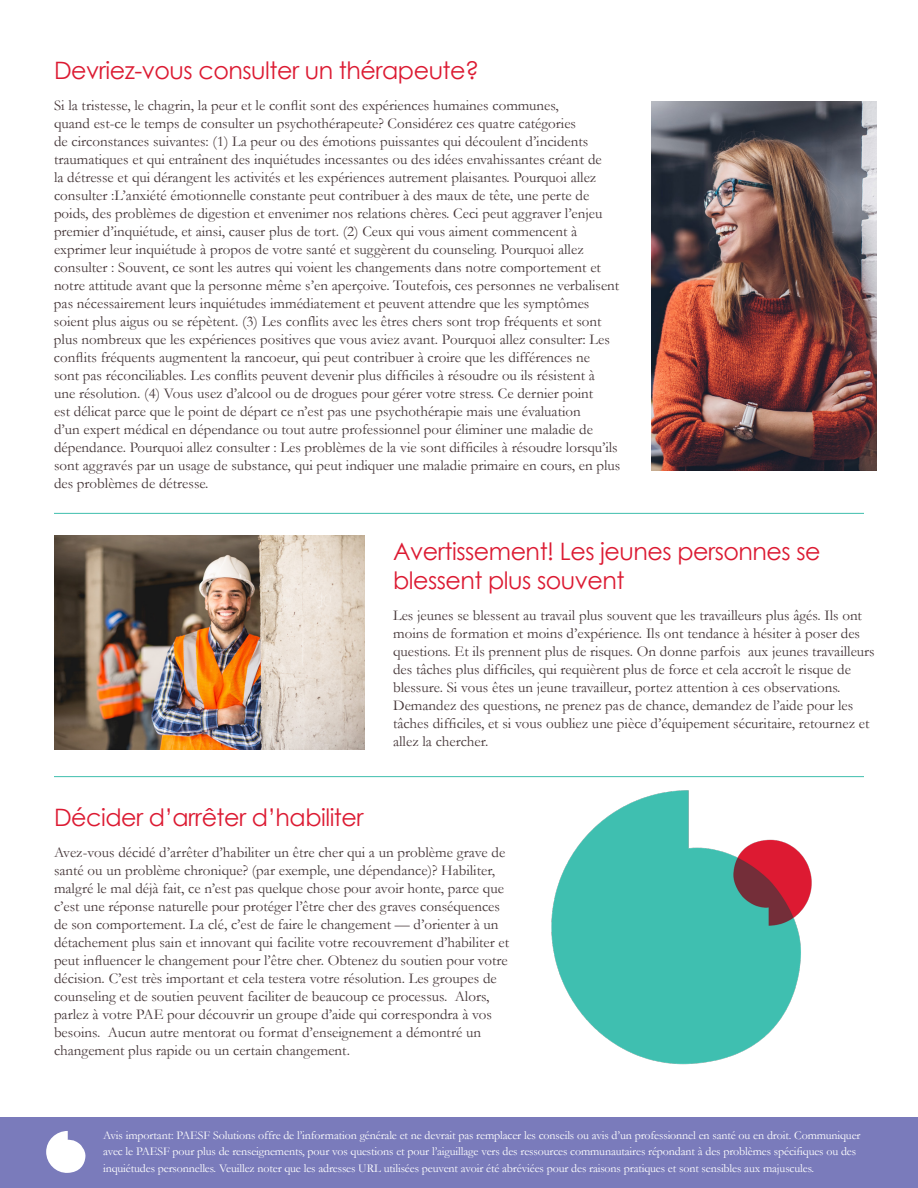
<style>
.page{position:relative;width:918px;height:1188px;background:#fff}
.page>*{position:absolute;margin:0;border:0;box-sizing:border-box;transform-origin:0 0}
.t1{font:24px/28.8px "Century Gothic";letter-spacing:-.02em;color:#dc1a32}
.t2{font:15px/18px "Garamond";color:#453638}
.t3{font:12px/16.5px "Garamond";letter-spacing:-.01em;color:#fff}
</style>
<div class="page">
<img style="left:651px;top:101px;width:226px;height:370px">
<hr style="left:54px;top:513px;width:810px;height:1px;background:#3fbfae">
<hr style="left:54px;top:776px;width:810px;height:1px;background:#3fbfae">
<div style="left:0;top:1118px;width:918px;height:70px;background:#7a7bbb"></div>
<svg style="left:46px;top:1131px;width:40px;height:42px"></svg>
<img style="left:529px;top:776px;width:302px;height:342px">
<img style="left:54px;top:535px;width:310px;height:214px">
<h1 class="t1" style="left:54px;top:55px;width:427px">Devriez-vous consulter un thérapeute?</h1>
<p class="t2" style="left:54px;top:96px;width:568px">Si la tristesse, le chagrin, la peur et le conflit sont des expériences humaines communes,<br>quand est-ce le temps de consulter un psychothérapeute? Considérez ces quatre catégories<br>de circonstances suivantes: (1) La peur ou des émotions puissantes qui découlent d’incidents traumatiques et qui entraînent des inquiétudes incessantes ou des idées envahissantes créant de<br>la détresse et qui dérangent les activités et les expériences autrement plaisantes. Pourquoi allez consulter :L’anxiété émotionnelle constante peut contribuer à des maux de tête, une perte de poids, des problèmes de digestion et envenimer nos relations chères. Ceci peut aggraver l’enjeu premier d’inquiétude, et ainsi, causer plus de tort. (2) Ceux qui vous aiment commencent à exprimer leur inquiétude à propos de votre santé et suggèrent du counseling. Pourquoi allez consulter : Souvent, ce sont les autres qui voient les changements dans notre comportement et notre attitude avant que la personne même s’en aperçoive. Toutefois, ces personnes ne verbalisent pas nécessairement leurs inquiétudes immédiatement et peuvent attendre que les symptômes soient plus aigus ou se répètent. (3) Les conflits avec les êtres chers sont trop fréquents et sont plus nombreux que les expériences positives que vous aviez avant. Pourquoi allez consulter: Les conflits fréquents augmentent la rancoeur, qui peut contribuer à croire que les différences ne<br>sont pas réconciliables. Les conflits peuvent devenir plus difficiles à résoudre ou ils résistent à<br>une résolution. (4) Vous usez d’alcool ou de drogues pour gérer votre stress. Ce dernier point<br>est délicat parce que le point de départ ce n’est pas une psychothérapie mais une évaluation<br>d’un expert médical en dépendance ou tout autre professionnel pour éliminer une maladie de dépendance. Pourquoi allez consulter : Les problèmes de la vie sont difficiles à résoudre lorsqu’ils sont aggravés par un usage de substance, qui peut indiquer une maladie primaire en cours, en plus des problèmes de détresse.</p>
<h1 class="t1" style="left:393px;top:536px;width:429px">Avertissement! Les jeunes personnes se blessent plus souvent</h1>
<p class="t2" style="left:393px;top:606px;width:483px">Les jeunes se blessent au travail plus souvent que les travailleurs plus âgés. Ils ont moins de formation et moins d’expérience. Ils ont tendance à hésiter à poser des questions. Et ils prennent plus de risques. On donne parfois aux jeunes travailleurs des tâches plus difficiles, qui requièrent plus de force et cela accroît le risque de blessure. Si vous êtes un jeune travailleur, portez attention à ces observations.<br>Demandez des questions, ne prenez pas de chance, demandez de l’aide pour les tâches difficiles, et si vous oubliez une pièce d’équipement sécuritaire, retournez et allez la chercher.</p>
<h1 class="t1" style="left:54px;top:802px;width:311px">Décider d’arrêter d’habiliter</h1>
<p class="t2" style="left:54px;top:843px;width:457px">Avez-vous décidé d’arrêter d’habiliter un être cher qui a un problème grave de santé ou un problème chronique? (par exemple, une dépendance)? Habiliter, malgré le mal déjà fait, ce n’est pas quelque chose pour avoir honte, parce que c’est une réponse naturelle pour protéger l’être cher des graves conséquences de son comportement. La clé, c’est de faire le changement — d’orienter à un détachement plus sain et innovant qui facilite votre recouvrement d’habiliter et peut influencer le changement pour l’être cher. Obtenez du soutien pour votre décision. C’est très important et cela testera votre résolution. Les groupes de counseling et de soutien peuvent faciliter de beaucoup ce processus. Alors, parlez à votre PAE pour découvrir un groupe d’aide qui correspondra à vos besoins. Aucun autre mentorat ou format d’enseignement a démontré un changement plus rapide ou un certain changement.</p>
<p class="t3" style="left:103px;top:1126px;width:759px">Avis important: PAESF Solutions offre de l’information générale et ne devrait pas remplacer les conseils ou avis d’un professionnel en santé ou en droit. Communiquer avec le PAESF pour plus de renseignements, pour vos questions et pour l’aiguillage vers des ressources communautaires répondant à des problèmes spécifiques ou des inquiétudes personnelles. Veuillez noter que les adresses URL utilisées peuvent avoir été abréviées pour des raisons pratiques et sont sensibles aux majuscules.</p>
</div>
